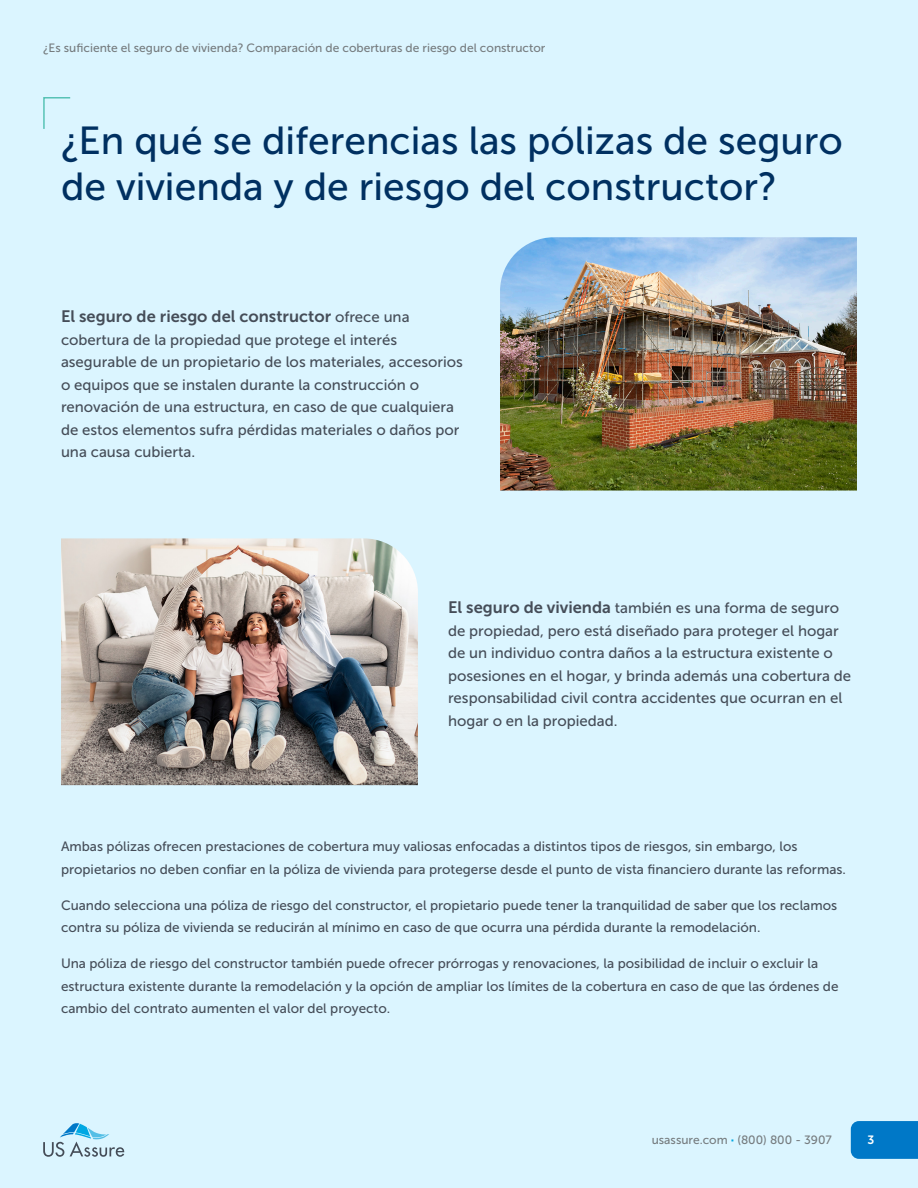
<style>
.page{position:relative;width:918px;height:1188px;background:#dbf5ff}
.page>*{position:absolute;margin:0;border:0;box-sizing:border-box;transform-origin:0 0}
.Header_03___31pt{font:39px/46.5px "Museo Sans 500";color:#003061}
.Body___10pt{font:16.5px "Museo Sans 700";color:#454d58}
.Body___10pt-2{font:15px/22.5px "Museo Sans 500";color:#454d58}
.Body___10pt-3{font:13.5px/22.5px "Museo Sans 500";color:#454d58}
.t1{font:12px "Museo Sans 500";color:#767c7f}
.t2{font:12px "Museo Sans 700";color:#fff}
.s1{font-family:"Museo Sans 500";font-size:15px}
.s2{font-family:"Museo Sans 700";font-size:16.5px}
.s3{font-family:"Museo Sans 900";color:#00a8e3}
</style>
<div class="page">
<svg style="left:43px;top:97px;width:28px;height:32px"></svg>
<img style="left:500px;top:237px;width:357px;height:254px">
<img style="left:61px;top:538px;width:357px;height:247px">
<div style="left:851px;top:1121px;width:67px;height:38px;background:#0078c7"></div>
<svg style="left:43px;top:1123px;width:81px;height:34px"></svg>
<p class="t1" style="left:43px;top:41px;width:504px">¿Es suficiente el seguro de vivienda? Comparación de coberturas de riesgo del constructor</p>
<p class="Header_03___31pt" style="left:61px;top:117px;width:783px">¿En qué se diferencias las pólizas de seguro de vivienda y de riesgo del constructor?</p>
<p class="Body___10pt" style="left:61px;top:308px;width:350px">El seguro de riesgo del constructor <span class="s1">ofrece una</span></p>
<p class="Body___10pt-2" style="left:61px;top:329px;width:403px">cobertura de la propiedad que protege el interés asegurable de un propietario de los materiales, accesorios o equipos que se instalen durante la construcción o renovación de una estructura, en caso de que cualquiera de estos elementos sufra pérdidas materiales o daños por una causa cubierta.</p>
<p class="Body___10pt-2" style="left:448px;top:597px;width:405px"><span class="s2">El seguro de vivienda</span> también es una forma de seguro de propiedad, pero está diseñado para proteger el hogar de un individuo contra daños a la estructura existente o posesiones en el hogar, y brinda además una cobertura de responsabilidad civil contra accidentes que ocurran en el hogar o en la propiedad.</p>
<p class="Body___10pt-3" style="left:61px;top:835px;width:786px">Ambas pólizas ofrecen prestaciones de cobertura muy valiosas enfocadas a distintos tipos de riesgos, sin embargo, los propietarios no deben confiar en la póliza de vivienda para protegerse desde el punto de vista financiero durante las reformas.</p>
<p class="Body___10pt-3" style="left:61px;top:894px;width:778px">Cuando selecciona una póliza de riesgo del constructor, el propietario puede tener la tranquilidad de saber que los reclamos contra su póliza de vivienda se reducirán al mínimo en caso de que ocurra una pérdida durante la remodelación.</p>
<p class="Body___10pt-3" style="left:61px;top:952px;width:779px">Una póliza de riesgo del constructor también puede ofrecer prórrogas y renovaciones, la posibilidad de incluir o excluir la estructura existente durante la remodelación y la opción de ampliar los límites de la cobertura en caso de que las órdenes de cambio del contrato aumenten el valor del proyecto.</p>
<p class="t1" style="left:652px;top:1133px;width:182px">usassure.com <span class="s3">·</span> (800) 800 - 3907</p>
<p class="t2" style="left:868px;top:1133px;width:8px">3</p>
</div>
